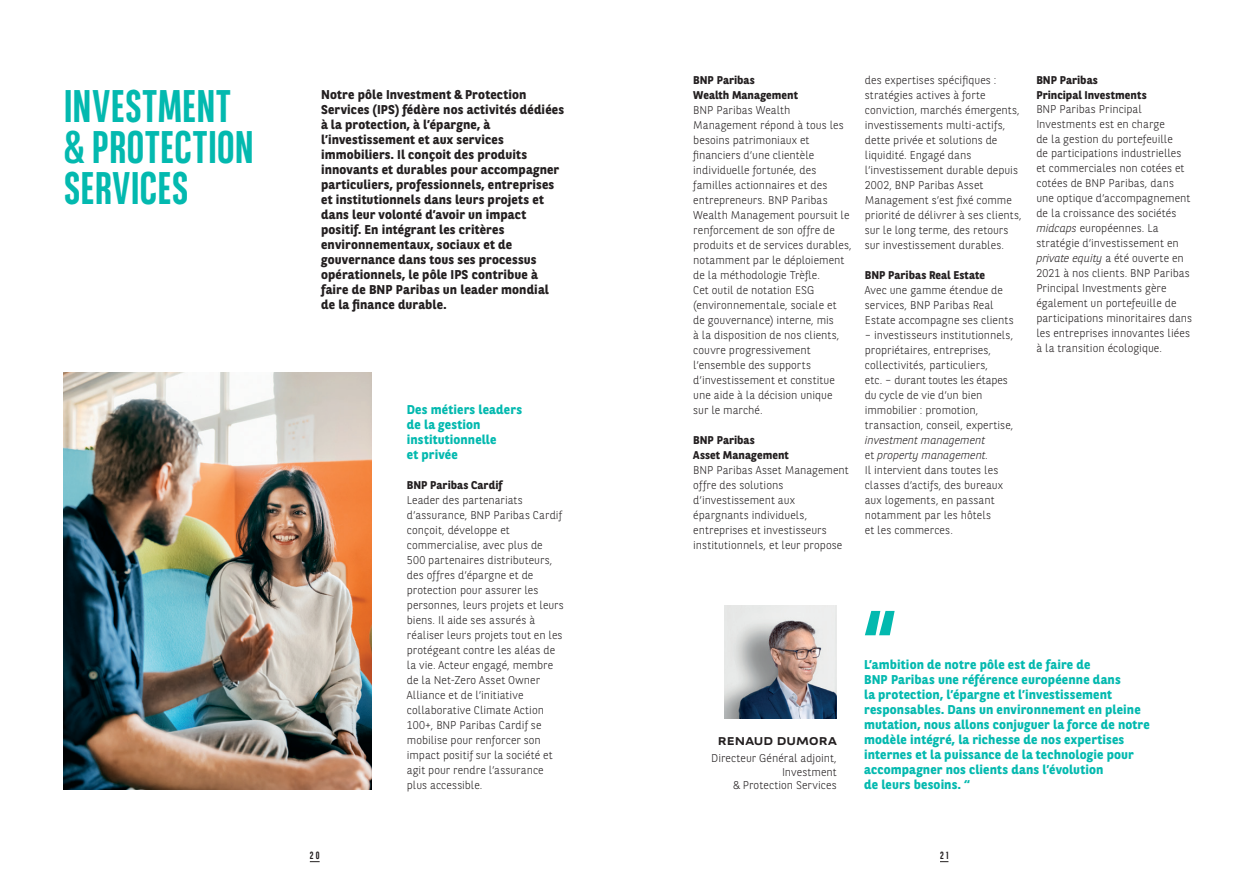
<style>
.page{position:relative;width:1259px;height:893px;background:#fff}
.page>*{position:absolute;margin:0;border:0;box-sizing:border-box;transform-origin:0 0}
.BNP_TITRE_BOLD_50-60{font:700 45.6px/40.8px "BNPP Sans Condensed";letter-spacing:.01em;color:#03b9af}
.BNP_TXT_LIGHT_8_11_F{font:700 12.75px/15px "BNPP Sans";letter-spacing:.015em;color:#231f20}
.BNP_TXT_LIGHT_8_11_F-2{font:700 12.75px/15px "BNPP Sans";letter-spacing:.015em;color:#03b9af}
.BNP_TXT_LIGHT_8_11_F-3{font:300 11.25px/15px "BNPP Sans";letter-spacing:.005em;color:#231f20}
.BNP_TXT_LIGHT_8_11_F-4{font:700 11.25px/15px "BNPP Sans";letter-spacing:.005em;color:#231f20}
.BNP_TEXT_LIGHT_FG_7{font:300 11.25px/13.5px "BNPP Sans";letter-spacing:.005em;color:#231f20;text-align:right}
.BNP_TEXT_EXP_BOLD_8{font:700 11.25px "BNPP Expanded Sans";letter-spacing:.01em;color:#231f20}
.t1{font:700 10.5px "BNPP Sans Condensed";color:#231f20}
.s1{font-style:italic}
</style>
<div class="page">
<img style="left:64px;top:373px;width:307px;height:416px">
<img style="left:725px;top:606px;width:112px;height:112px">
<svg style="left:865px;top:611px;width:29px;height:24px"></svg>
<p class="BNP_TITRE_BOLD_50-60" style="left:64px;top:86px;width:192px">INVESTMENT &amp; PROTECTION<br>SERVICES</p>
<p class="BNP_TXT_LIGHT_8_11_F" style="left:321px;top:87px;width:244px">Notre pôle Investment &amp; Protection Services (IPS) fédère nos activités dédiées à la protection, à l’épargne, à l’investissement et aux services immobiliers. Il conçoit des produits innovants et durables pour accompagner particuliers, professionnels, entreprises et institutionnels dans leurs projets et dans leur volonté d’avoir un impact positif. En intégrant les critères environnementaux, sociaux et de gouvernance dans tous ses processus opérationnels, le pôle IPS contribue à faire de BNP Paribas un leader mondial de la finance durable.</p>
<p class="BNP_TXT_LIGHT_8_11_F-2" style="left:407px;top:402px;width:117px">Des métiers leaders de la gestion institutionnelle<br>et privée</p>
<p class="BNP_TXT_LIGHT_8_11_F-4" style="left:407px;top:477px;width:97px">BNP Paribas Cardif</p>
<p class="BNP_TXT_LIGHT_8_11_F-3" style="left:407px;top:492px;width:159px">Leader des partenariats d’assurance, BNP Paribas Cardif conçoit, développe et commercialise, avec plus de<br>500 partenaires distributeurs, des offres d’épargne et de protection pour assurer les personnes, leurs projets et leurs biens. Il aide ses assurés à réaliser leurs projets tout en les protégeant contre les aléas de la vie. Acteur engagé, membre de la Net-Zero Asset Owner<br>Alliance et de l’initiative collaborative Climate Action<br>100+, BNP Paribas Cardif se mobilise pour renforcer son impact positif sur la société et agit pour rendre l’assurance plus accessible.</p>
<p class="BNP_TXT_LIGHT_8_11_F-4" style="left:693px;top:72px;width:106px">BNP Paribas<br>Wealth Management</p>
<p class="BNP_TXT_LIGHT_8_11_F-3" style="left:693px;top:102px;width:160px">BNP Paribas Wealth<br>Management répond à tous les besoins patrimoniaux et financiers d’une clientèle individuelle fortunée, des familles actionnaires et des entrepreneurs. BNP Paribas<br>Wealth Management poursuit le renforcement de son offre de produits et de services durables, notamment par le déploiement de la méthodologie Trèfle.<br>Cet outil de notation ESG (environnementale, sociale et<br>de gouvernance) interne, mis<br>à la disposition de nos clients, couvre progressivement l’ensemble des supports d’investissement et constitue une aide à la décision unique<br>sur le marché.</p>
<p class="BNP_TXT_LIGHT_8_11_F-4" style="left:693px;top:432px;width:97px">BNP Paribas<br>Asset Management</p>
<p class="BNP_TXT_LIGHT_8_11_F-3" style="left:693px;top:462px;width:157px">BNP Paribas Asset Management offre des solutions d’investissement aux épargnants individuels, entreprises et investisseurs institutionnels, et leur propose</p>
<p class="BNP_TXT_LIGHT_8_11_F-3" style="left:865px;top:72px;width:158px">des expertises spécifiques : stratégies actives à forte conviction, marchés émergents, investissements multi-actifs, dette privée et solutions de liquidité. Engagé dans l’investissement durable depuis<br>2002, BNP Paribas Asset<br>Management s’est fixé comme priorité de délivrer à ses clients, sur le long terme, des retours sur investissement durables.</p>
<p class="BNP_TXT_LIGHT_8_11_F-4" style="left:865px;top:267px;width:122px">BNP Paribas Real Estate</p>
<p class="BNP_TXT_LIGHT_8_11_F-3" style="left:865px;top:282px;width:150px">Avec une gamme étendue de services, BNP Paribas Real<br>Estate accompagne ses clients</p>
<p class="BNP_TXT_LIGHT_8_11_F-3" style="left:865px;top:327px;width:150px">– investisseurs institutionnels, propriétaires, entreprises, collectivités, particuliers,<br>etc. – durant toutes les étapes du cycle de vie d’un bien immobilier : promotion, transaction, conseil, expertise, <span class="s1">investment management<br></span>et <span class="s1">property management</span>.<br>Il intervient dans toutes les classes d’actifs, des bureaux aux logements, en passant notamment par les hôtels<br>et les commerces.</p>
<p class="BNP_TXT_LIGHT_8_11_F-4" style="left:1036px;top:72px;width:112px">BNP Paribas<br>Principal Investments</p>
<p class="BNP_TXT_LIGHT_8_11_F-3" style="left:1036px;top:101px;width:157px">BNP Paribas Principal<br>Investments est en charge<br>de la gestion du portefeuille<br>de participations industrielles et commerciales non cotées et cotées de BNP Paribas, dans une optique d’accompagnement de la croissance des sociétés <span class="s1">midcaps</span> européennes. La stratégie d’investissement en <span class="s1">private equity</span> a été ouverte en<br>2021 à nos clients. BNP Paribas<br>Principal Investments gère également un portefeuille de participations minoritaires dans les entreprises innovantes liées à la transition écologique.</p>
<p class="BNP_TEXT_EXP_BOLD_8" style="left:718px;top:733px;width:120px">RENAUD DUMORA</p>
<p class="BNP_TEXT_LIGHT_FG_7" style="left:711px;top:751px;width:127px">Directeur Général adjoint,<br>Investment<br>&amp; Protection Services</p>
<p class="BNP_TXT_LIGHT_8_11_F-2" style="left:864px;top:656px;width:287px">L’ambition de notre pôle est de faire de<br>BNP Paribas une référence européenne dans<br>la protection, l’épargne et l’investissement responsables. Dans un environnement en pleine mutation, nous allons conjuguer la force de notre modèle intégré, la richesse de nos expertises internes et la puissance de la technologie pour accompagner nos clients dans l’évolution<br>de leurs besoins. “</p>
<p class="t1" style="left:310px;top:849px;width:11px">20</p>
<p class="t1" style="left:940px;top:849px;width:10px">21</p>
</div>
